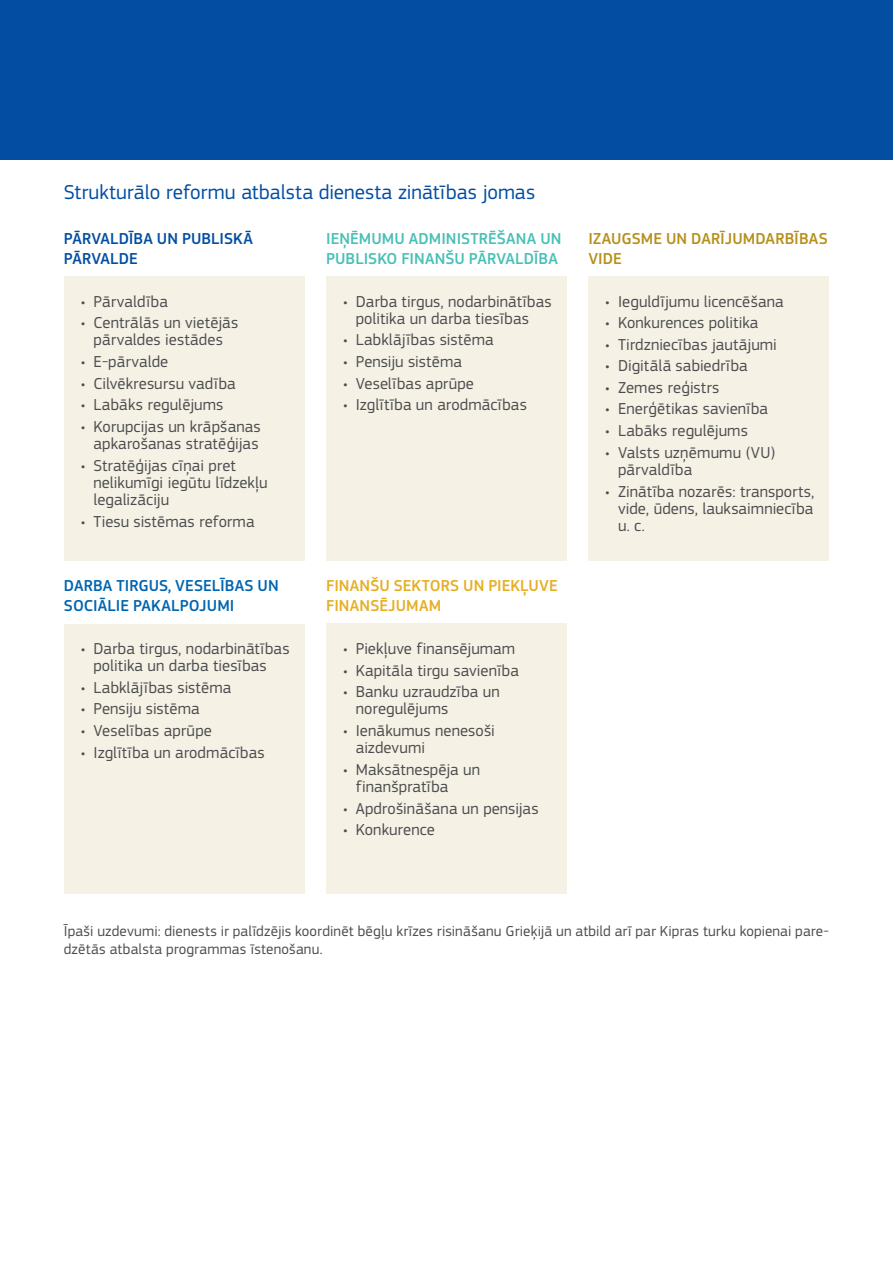
<style>
.page{position:relative;width:893px;height:1263px;background:#fff}
.page>*{position:absolute;margin:0;border:0;box-sizing:border-box;transform-origin:0 0}
.title_2_break{font:21px "EC Square Sans Pro";color:#034ea2}
.t1{font:16.5px/17.2px "EC Square Sans Pro";letter-spacing:.005em;color:#4d4d4f}
.tab4_1_2{font:500 16.5px/19.8px "EC Square Sans Pro";letter-spacing:.005em;color:#49c0b6}
.tab4_1_4{font:500 16.5px/19.8px "EC Square Sans Pro";letter-spacing:.005em;color:#0065b0}
.tab4_1_5{font:500 16.5px/19.8px "EC Square Sans Pro";color:#e6ae23}
.tab4_1_3{font:500 16.5px/19.8px "EC Square Sans Pro";color:#b6901b}
.tab4_1_1{font:500 16.5px/19.8px "EC Square Sans Pro";letter-spacing:.005em;color:#034ea2}
.body_break{font:15px/17.5px "EC Square Sans Pro";letter-spacing:.01em;color:#4d4d4f}
</style>
<div class="page">
<div style="left:0;top:0;width:893px;height:160px;background:#034ea2"></div>
<div style="left:64px;top:276px;width:241px;height:201px;background:#f5f1e5"></div>
<div style="left:64px;top:441px;width:241px;height:119px;background:#f5f1e5"></div>
<div style="left:326px;top:276px;width:241px;height:218px;background:#f5f1e5"></div>
<div style="left:326px;top:380px;width:241px;height:180px;background:#f5f1e5"></div>
<div style="left:588px;top:276px;width:241px;height:201px;background:#f5f1e5"></div>
<div style="left:588px;top:466px;width:241px;height:94px;background:#f5f1e5"></div>
<div style="left:64px;top:624px;width:241px;height:217px;background:#f5f1e5"></div>
<div style="left:64px;top:727px;width:241px;height:166px;background:#f5f1e5"></div>
<div style="left:326px;top:624px;width:241px;height:200px;background:#f5f1e5"></div>
<div style="left:326px;top:805px;width:241px;height:88px;background:#f5f1e5"></div>
<p class="title_2_break" style="left:64px;top:179px;width:473px">Strukturālo reformu atbalsta dienesta zinātības jomas</p>
<p class="tab4_1_1" style="left:64px;top:229px;width:191px">PĀRVALDĪBA UN PUBLISKĀ<br>PĀRVALDE</p>
<p class="t1" style="left:81px;top:293px;width:89px">• Pārvaldība</p>
<p class="t1" style="left:81px;top:314px;width:159px;text-align:center">• Centrālās un vietējās pārvaldes iestādes</p>
<p class="t1" style="left:81px;top:353px;width:89px">• E-pārvalde</p>
<p class="t1" style="left:81px;top:375px;width:156px">• Cilvēkresursu vadība</p>
<p class="t1" style="left:81px;top:396px;width:144px">• Labāks regulējums</p>
<p class="t1" style="left:81px;top:418px;width:181px;text-align:right">• Korupcijas un krāpšanas apkarošanas stratēģijas</p>
<p class="t1" style="left:94px;top:457px;width:176px;text-indent:-13px">• Stratēģijas cīņai pret nelikumīgi iegūtu līdzekļu legalizāciju</p>
<p class="t1" style="left:81px;top:513px;width:175px">• Tiesu sistēmas reforma</p>
<p class="tab4_1_2" style="left:326px;top:229px;width:237px">IEŅĒMUMU ADMINISTRĒŠANA UN<br>PUBLISKO FINANŠU PĀRVALDĪBA</p>
<p class="t1" style="left:356px;top:293px;width:197px;text-indent:-13px">• Darba tirgus, nodarbinātības politika un darba tiesības</p>
<p class="t1" style="left:343px;top:331px;width:152px">• Labklājības sistēma</p>
<p class="t1" style="left:343px;top:353px;width:120px">• Pensiju sistēma</p>
<p class="t1" style="left:343px;top:375px;width:133px">• Veselības aprūpe</p>
<p class="t1" style="left:343px;top:396px;width:185px">• Izglītība un arodmācības</p>
<p class="tab4_1_4" style="left:64px;top:576px;width:216px">DARBA TIRGUS, VESELĪBAS UN<br>SOCIĀLIE PAKALPOJUMI</p>
<p class="t1" style="left:94px;top:640px;width:197px;text-indent:-13px">• Darba tirgus, nodarbinātības politika un darba tiesības</p>
<p class="t1" style="left:81px;top:679px;width:152px">• Labklājības sistēma</p>
<p class="t1" style="left:81px;top:700px;width:120px">• Pensiju sistēma</p>
<p class="t1" style="left:81px;top:722px;width:133px">• Veselības aprūpe</p>
<p class="t1" style="left:81px;top:744px;width:185px">• Izglītība un arodmācības</p>
<p class="tab4_1_5" style="left:326px;top:576px;width:233px">FINANŠU SEKTORS UN PIEKĻUVE<br>FINANSĒJUMAM</p>
<p class="t1" style="left:343px;top:640px;width:174px">• Piekļuve finansējumam</p>
<p class="t1" style="left:343px;top:661px;width:177px">• Kapitāla tirgu savienība</p>
<p class="t1" style="left:356px;top:683px;width:146px;text-indent:-13px">• Banku uzraudzība un noregulējums</p>
<p class="t1" style="left:356px;top:722px;width:141px;text-indent:-13px">• Ienākumus nenesoši aizdevumi</p>
<p class="t1" style="left:356px;top:761px;width:126px;text-indent:-13px">• Maksātnespēja un finanšpratība</p>
<p class="t1" style="left:343px;top:800px;width:197px">• Apdrošināšana un pensijas</p>
<p class="t1" style="left:343px;top:821px;width:93px">• Konkurence</p>
<p class="tab4_1_3" style="left:588px;top:229px;width:241px">IZAUGSME UN DARĪJUMDARBĪBAS<br>VIDE</p>
<p class="t1" style="left:605px;top:293px;width:180px">• Ieguldījumu licencēšana</p>
<p class="t1" style="left:605px;top:314px;width:155px">• Konkurences politika</p>
<p class="t1" style="left:605px;top:336px;width:173px">• Tirdzniecības jautājumi</p>
<p class="t1" style="left:605px;top:357px;width:144px">• Digitālā sabiedrība</p>
<p class="t1" style="left:605px;top:379px;width:116px">• Zemes reģistrs</p>
<p class="t1" style="left:605px;top:400px;width:164px">• Enerģētikas savienība</p>
<p class="t1" style="left:605px;top:422px;width:144px">• Labāks regulējums</p>
<p class="t1" style="left:618px;top:444px;width:159px;text-indent:-13px">• Valsts uzņēmumu (VU) pārvaldība</p>
<p class="t1" style="left:618px;top:482px;width:198px;text-align:justify;text-indent:-13px">• Zinātība nozarēs: transports, vide, ūdens, lauksaimniecība u. c.</p>
<p class="body_break" style="left:64px;top:922px;width:767px">Īpaši uzdevumi: dienests ir palīdzējis koordinēt bēgļu krīzes risināšanu Grieķijā un atbild arī par Kipras turku kopienai pare&shy;dzētās atbalsta programmas īstenošanu.</p>
</div>
